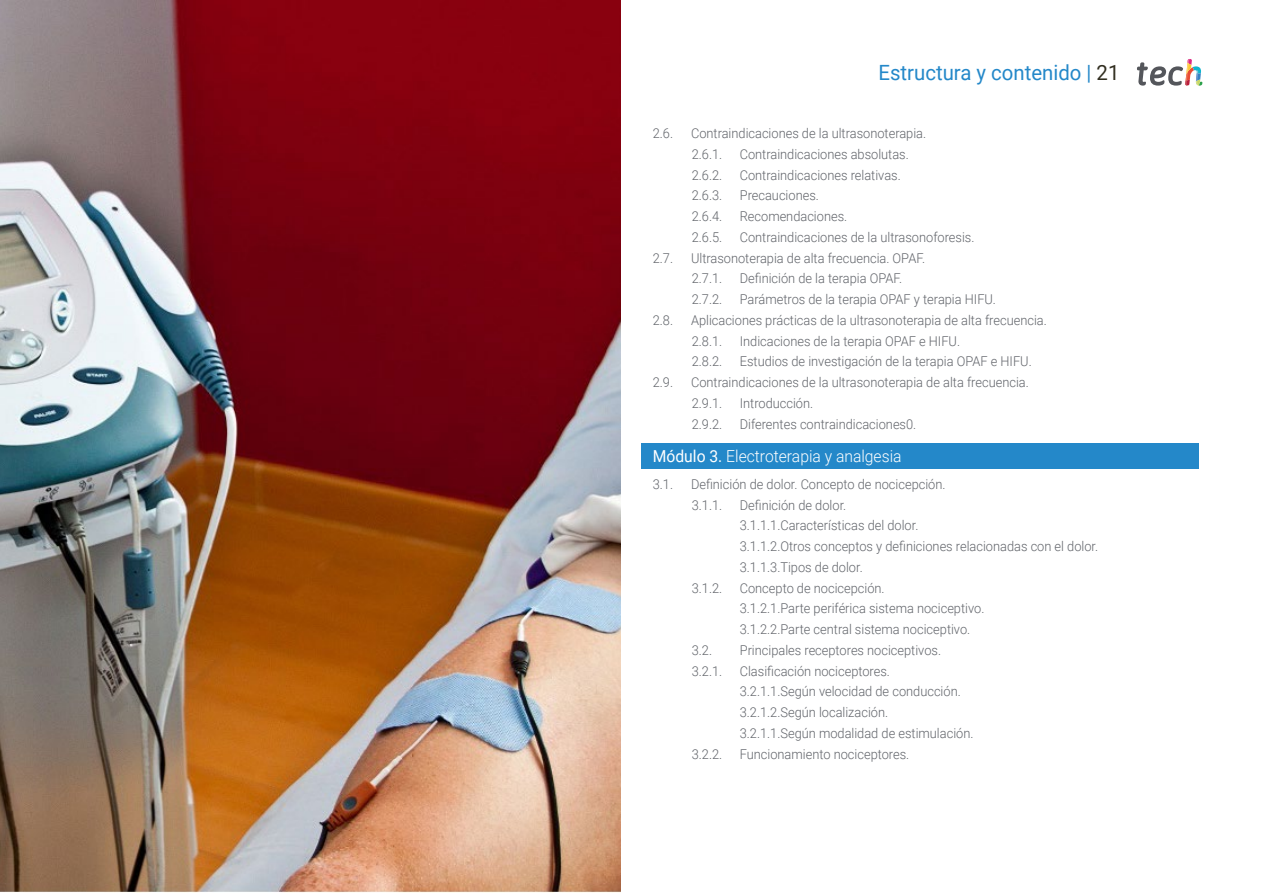
<style>
.page{position:relative;width:1263px;height:893px;background:#fff}
.page>*{position:absolute;margin:0;border:0;box-sizing:border-box;transform-origin:0 0}
.t1{font:21px "Roboto";color:#2488c9}
.t2{font:300 16.5px "Roboto";color:#fff;scale:.95 1}
.t3{font:300 13.5px/20.7px "Roboto";color:#61646a;scale:.95 1}
.s1{color:#312e20}
.s2{font-weight:400}
</style>
<div class="page">
<img style="left:0;top:0;width:621px;height:893px">
<div style="left:642px;top:443px;width:557px;height:25px;background:#2488c9"></div>
<svg style="left:1137px;top:59px;width:65px;height:27px"></svg>
<h1 class="t1" style="left:878px;top:57px;width:242px">Estructura y contenido | <span class="s1">21</span></h1>
<p class="t3" style="left:653px;top:122px;width:23px">2.6.</p>
<p class="t3" style="left:691px;top:122px;width:249px">Contraindicaciones de la ultrasonoterapia.<br>2.6.1.</p>
<p class="t3" style="left:740px;top:143px;width:179px">Contraindicaciones absolutas.</p>
<p class="t3" style="left:692px;top:164px;width:34px">2.6.2.</p>
<p class="t3" style="left:740px;top:164px;width:171px">Contraindicaciones relativas.</p>
<p class="t3" style="left:692px;top:185px;width:34px">2.6.3.</p>
<p class="t3" style="left:740px;top:185px;width:85px">Precauciones.</p>
<p class="t3" style="left:692px;top:205px;width:34px">2.6.4.</p>
<p class="t3" style="left:740px;top:205px;width:115px">Recomendaciones.</p>
<p class="t3" style="left:692px;top:226px;width:34px">2.6.5.</p>
<p class="t3" style="left:740px;top:226px;width:249px">Contraindicaciones de la ultrasonoforesis.</p>
<p class="t3" style="left:653px;top:247px;width:23px">2.7.</p>
<p class="t3" style="left:691px;top:247px;width:248px">Ultrasonoterapia de alta frecuencia. OPAF.<br>2.7.1.</p>
<p class="t3" style="left:740px;top:268px;width:173px">Definición de la terapia OPAF.</p>
<p class="t3" style="left:692px;top:288px;width:34px">2.7.2.</p>
<p class="t3" style="left:740px;top:288px;width:271px">Parámetros de la terapia OPAF y terapia HIFU.</p>
<p class="t3" style="left:653px;top:309px;width:23px">2.8.</p>
<p class="t3" style="left:691px;top:309px;width:376px">Aplicaciones prácticas de la ultrasonoterapia de alta frecuencia.<br>2.8.1.</p>
<p class="t3" style="left:740px;top:330px;width:233px">Indicaciones de la terapia OPAF e HIFU.</p>
<p class="t3" style="left:692px;top:351px;width:34px">2.8.2.</p>
<p class="t3" style="left:740px;top:351px;width:309px">Estudios de investigación de la terapia OPAF e HIFU.</p>
<p class="t3" style="left:653px;top:371px;width:23px">2.9.</p>
<p class="t3" style="left:691px;top:371px;width:357px">Contraindicaciones de la ultrasonoterapia de alta frecuencia.<br>2.9.1.</p>
<p class="t3" style="left:740px;top:392px;width:79px">Introducción.</p>
<p class="t3" style="left:692px;top:413px;width:34px">2.9.2.</p>
<p class="t3" style="left:740px;top:413px;width:187px">Diferentes contraindicaciones0.</p>
<p class="t2" style="left:653px;top:444px;width:263px"><span class="s2">Módulo 3.</span> Electroterapia y analgesia</p>
<p class="t3" style="left:653px;top:473px;width:23px">3.1.</p>
<p class="t3" style="left:691px;top:473px;width:269px">Definición de dolor. Concepto de nocicepción.<br>3.1.1.</p>
<p class="t3" style="left:740px;top:494px;width:379px">Definición de dolor.<br>3.1.1.1.Características del dolor.<br>3.1.1.2.Otros conceptos y definiciones relacionadas con el dolor.<br>3.1.1.3.Tipos de dolor.</p>
<p class="t3" style="left:692px;top:577px;width:34px">3.1.2.</p>
<p class="t3" style="left:740px;top:577px;width:259px">Concepto de nocicepción.<br>3.1.2.1.Parte periférica sistema nociceptivo.<br>3.1.2.2.Parte central sistema nociceptivo.</p>
<p class="t3" style="left:692px;top:639px;width:23px">3.2.</p>
<p class="t3" style="left:740px;top:639px;width:213px">Principales receptores nociceptivos.</p>
<p class="t3" style="left:692px;top:660px;width:34px">3.2.1.</p>
<p class="t3" style="left:740px;top:660px;width:247px">Clasificación nociceptores.<br>3.2.1.1.Según velocidad de conducción.<br>3.2.1.2.Según localización.<br>3.2.1.1.Según modalidad de estimulación.</p>
<p class="t3" style="left:692px;top:743px;width:34px">3.2.2.</p>
<p class="t3" style="left:740px;top:743px;width:180px">Funcionamiento nociceptores.</p>
</div>
